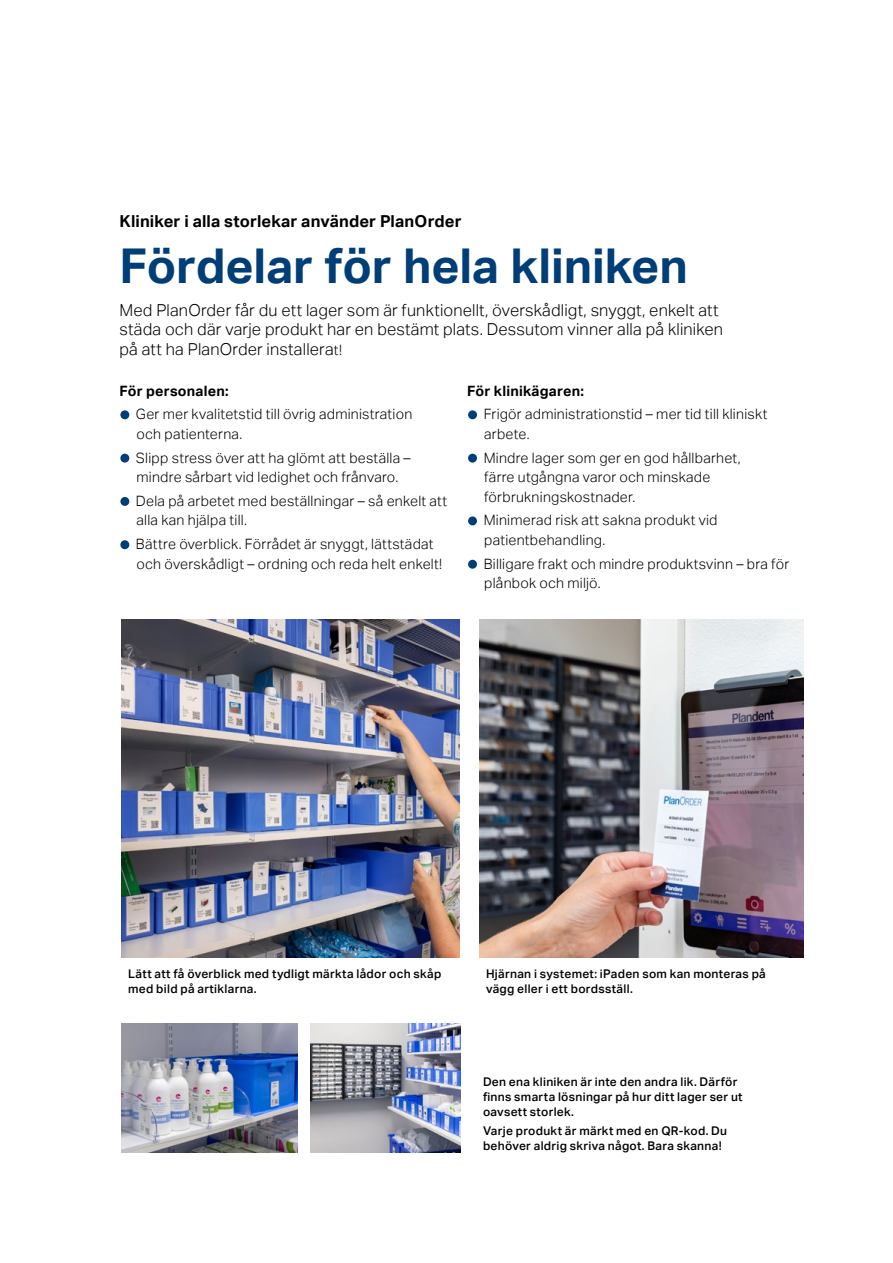
<style>
.page{position:relative;width:893px;height:1263px;background:#fff}
.page>*{position:absolute;margin:0;border:0;box-sizing:border-box;transform-origin:0 0}
.t1{font:700 48px "Aktiv Grotesk";color:#003e78}
.t2{font:300 16.5px/19.5px "Aktiv Grotesk";letter-spacing:.01em;color:#000}
.t3{font:700 16.5px "Aktiv Grotesk";letter-spacing:.01em;color:#000}
.t4{font:300 14.25px/19.5px "Aktiv Grotesk";letter-spacing:.015em;color:#000}
.t5{font:700 14.25px "Aktiv Grotesk";letter-spacing:.015em;color:#000}
.t6{font:500 12px/15px "Aktiv Grotesk";letter-spacing:.025em;color:#000}
.s1{font-size:14.25px}
</style>
<div class="page">
<div style="left:120px;top:410px;width:9px;height:9px;background:#003e78;border-radius:50%"></div>
<div style="left:120px;top:454px;width:9px;height:9px;background:#003e78;border-radius:50%"></div>
<div style="left:120px;top:497px;width:9px;height:9px;background:#003e78;border-radius:50%"></div>
<div style="left:120px;top:540px;width:9px;height:9px;background:#003e78;border-radius:50%"></div>
<div style="left:468px;top:410px;width:9px;height:9px;background:#003e78;border-radius:50%"></div>
<div style="left:468px;top:454px;width:9px;height:9px;background:#003e78;border-radius:50%"></div>
<div style="left:468px;top:516px;width:9px;height:9px;background:#003e78;border-radius:50%"></div>
<div style="left:468px;top:560px;width:9px;height:9px;background:#003e78;border-radius:50%"></div>
<img style="left:479px;top:620px;width:325px;height:337px">
<img style="left:122px;top:620px;width:337px;height:337px">
<img style="left:122px;top:1024px;width:175px;height:128px">
<img style="left:310px;top:1023px;width:150px;height:129px">
<p class="t3" style="left:120px;top:212px;width:344px">Kliniker i alla storlekar använder PlanOrder</p>
<h1 class="t1" style="left:120px;top:239px;width:570px">Fördelar för hela kliniken</h1>
<p class="t2" style="left:120px;top:300px;width:605px">Med PlanOrder får du ett lager som är funktionellt, överskådligt, snyggt, enkelt att städa och där varje produkt har en bestämt plats. Dessutom vinner alla på kliniken på att ha PlanOrder installera<span class="s1">t!</span></p>
<p class="t5" style="left:120px;top:382px;width:111px">För personalen:</p>
<p class="t4" style="left:136px;top:405px;width:278px">Ger mer kvalitetstid till övrig administration och patienterna.</p>
<p class="t4" style="left:136px;top:448px;width:276px">Slipp stress över att ha glömt att beställa – mindre sårbart vid ledighet och frånvaro.</p>
<p class="t4" style="left:136px;top:491px;width:313px">Dela på arbetet med beställningar – så enkelt att alla kan hjälpa till.</p>
<p class="t4" style="left:136px;top:534px;width:308px">Bättre överblick. Förrådet är snyggt, lättstädat och överskådligt – ordning och reda helt enkelt!</p>
<p class="t5" style="left:467px;top:382px;width:118px">För klinikägaren:</p>
<p class="t4" style="left:484px;top:405px;width:285px">Frigör administrationstid – mer tid till kliniskt arbete.</p>
<p class="t4" style="left:484px;top:448px;width:258px">Mindre lager som ger en god hållbarhet, färre utgångna varor och minskade förbrukningskostnader.</p>
<p class="t4" style="left:484px;top:511px;width:235px">Minimerad risk att sakna produkt vid patientbehandling.</p>
<p class="t4" style="left:484px;top:554px;width:307px">Billigare frakt och mindre produktsvinn – bra för plånbok och miljö.</p>
<p class="t6" style="left:128px;top:966px;width:315px">Lätt att få överblick med tydligt märkta lådor och skåp med bild på artiklarna.</p>
<p class="t6" style="left:486px;top:966px;width:281px">Hjärnan i systemet: iPaden som kan monteras på vägg eller i ett bordsställ.</p>
<p class="t6" style="left:483px;top:1074px;width:261px">Den ena kliniken är inte den andra lik. Därför finns smarta lösningar på hur ditt lager ser ut oavsett storlek.</p>
<p class="t6" style="left:483px;top:1124px;width:246px">Varje produkt är märkt med en QR-kod. Du behöver aldrig skriva något. Bara skanna!</p>
</div>
